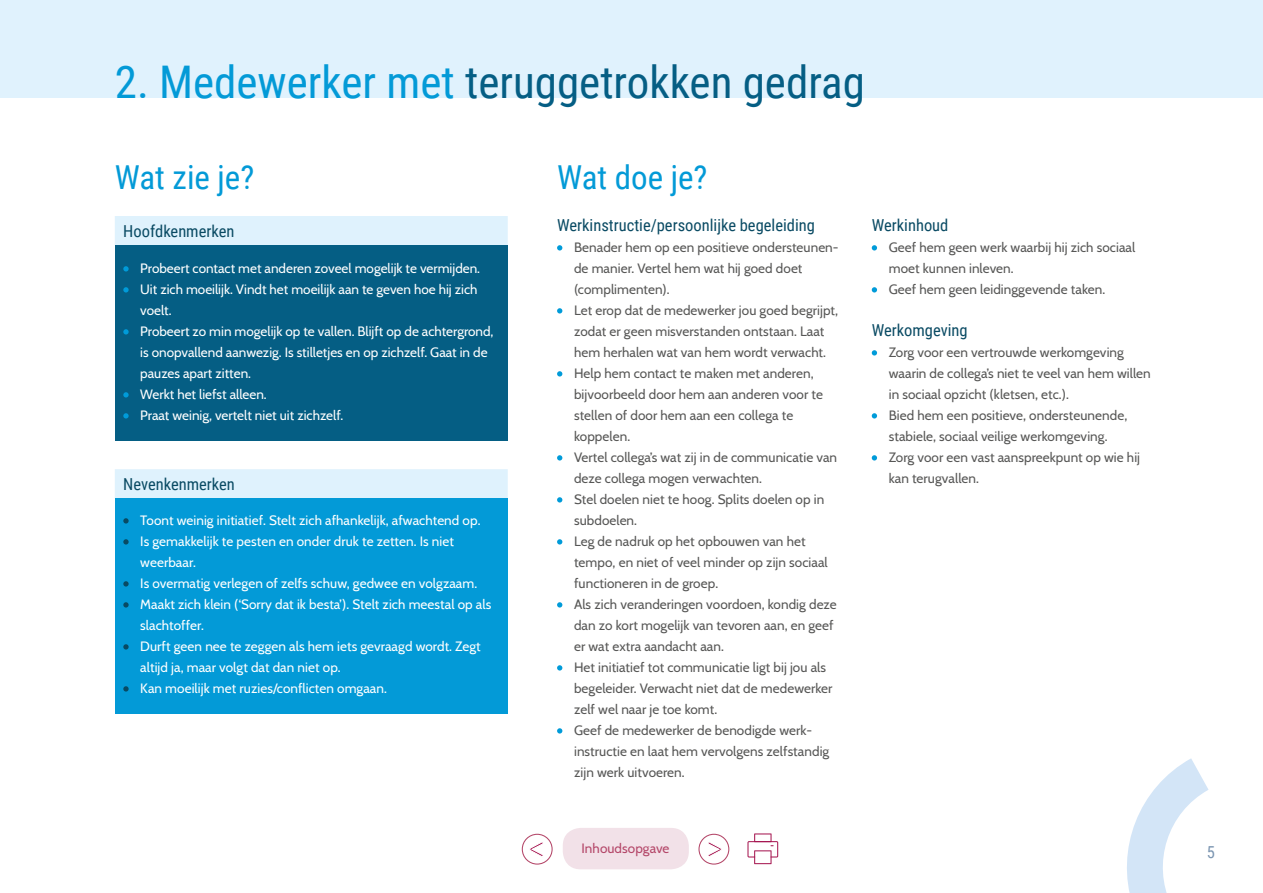
<style>
.page{position:relative;width:1263px;height:893px;background:#fff}
.page>*{position:absolute;margin:0;border:0;box-sizing:border-box;transform-origin:0 0}
.t1{font:45px "Roboto Condensed";color:#055e84}
.t2{font:33px "Roboto Condensed";color:#039ad7}
.t3{font:16.5px "Roboto Condensed";color:#094a63}
.t4{font:16.5px "Roboto Condensed";color:#7b95b1}
.t5{font:13.5px/21px "Cabin";letter-spacing:.005em;color:#575756}
.t6{font:13.5px/21px "Cabin";color:#fff}
.t7{font:13.5px "Cabin";letter-spacing:.005em;color:#b44769}
.s1{color:#039ad7}
</style>
<div class="page">
<div style="left:0;top:0;width:1263px;height:98px;background:#e0f2fd"></div>
<svg style="left:1127px;top:758px;width:81px;height:135px"></svg>
<div style="left:563px;top:828px;width:126px;height:41px;background:#f2e1e8;border-radius:18px"></div>
<svg style="left:708px;top:842px;width:14px;height:14px"></svg>
<div style="left:698px;top:834px;width:31px;height:31px;border:1px solid #b44769;border-radius:50%"></div>
<svg style="left:530px;top:842px;width:13px;height:14px"></svg>
<div style="left:522px;top:834px;width:31px;height:31px;border:1px solid #b44769;border-radius:50%"></div>
<svg style="left:115px;top:216px;width:393px;height:283px;fill:#dff2fd"></svg>
<div style="left:115px;top:245px;width:393px;height:196px;background:#055e84"></div>
<div style="left:115px;top:499px;width:393px;height:215px;background:#039ad7"></div>
<svg style="left:123px;top:266px;width:6px;height:6px"></svg>
<svg style="left:123px;top:287px;width:6px;height:6px"></svg>
<svg style="left:123px;top:329px;width:6px;height:6px"></svg>
<svg style="left:123px;top:392px;width:6px;height:6px"></svg>
<svg style="left:123px;top:413px;width:6px;height:6px"></svg>
<svg style="left:123px;top:518px;width:6px;height:6px"></svg>
<svg style="left:123px;top:539px;width:6px;height:6px"></svg>
<svg style="left:123px;top:581px;width:6px;height:6px"></svg>
<svg style="left:123px;top:602px;width:6px;height:6px"></svg>
<svg style="left:123px;top:644px;width:6px;height:6px"></svg>
<svg style="left:123px;top:686px;width:6px;height:6px"></svg>
<svg style="left:557px;top:245px;width:5px;height:6px"></svg>
<svg style="left:557px;top:308px;width:5px;height:6px"></svg>
<svg style="left:557px;top:371px;width:5px;height:6px"></svg>
<svg style="left:557px;top:455px;width:5px;height:6px"></svg>
<svg style="left:557px;top:497px;width:5px;height:6px"></svg>
<svg style="left:557px;top:539px;width:5px;height:6px"></svg>
<svg style="left:557px;top:602px;width:5px;height:6px"></svg>
<svg style="left:557px;top:665px;width:5px;height:6px"></svg>
<svg style="left:557px;top:728px;width:5px;height:6px"></svg>
<svg style="left:872px;top:245px;width:5px;height:6px"></svg>
<svg style="left:872px;top:287px;width:5px;height:6px"></svg>
<svg style="left:872px;top:350px;width:5px;height:6px"></svg>
<svg style="left:872px;top:413px;width:5px;height:6px"></svg>
<svg style="left:872px;top:455px;width:5px;height:6px"></svg>
<svg style="left:747px;top:833px;width:31px;height:31px"></svg>
<h1 class="t1" style="left:115px;top:50px;width:752px"><span class="s1">2. Medewerker met</span> teruggetrokken gedrag</h1>
<h2 class="t2" style="left:115px;top:154px;width:141px">Wat zie je?</h2>
<p class="t3" style="left:123px;top:219px;width:113px">Hoofdkenmerken</p>
<p class="t6" style="left:140px;top:257px;width:355px">Probeert contact met anderen zoveel mogelijk te vermijden.<br>Uit zich moeilijk. Vindt het moeilijk aan te geven hoe hij zich voelt.<br>Probeert zo min mogelijk op te vallen. Blijft op de achtergrond, is onopvallend aanwezig. Is stilletjes en op zichzelf. Gaat in de pauzes apart zitten.<br>Werkt het liefst alleen.<br>Praat weinig, vertelt niet uit zichzelf.</p>
<p class="t3" style="left:123px;top:473px;width:113px">Nevenkenmerken</p>
<p class="t6" style="left:140px;top:509px;width:352px">Toont weinig initiatief. Stelt zich afhankelijk, afwachtend op.<br>Is gemakkelijk te pesten en onder druk te zetten. Is niet weerbaar.<br>Is overmatig verlegen of zelfs schuw, gedwee en volgzaam.<br>Maakt zich klein (‘Sorry dat ik besta’). Stelt zich meestal op als slachtoffer.<br>Durft geen nee te zeggen als hem iets gevraagd wordt. Zegt altijd ja, maar volgt dat dan niet op.<br>Kan moeilijk met ruzies/conflicten omgaan.</p>
<h2 class="t2" style="left:557px;top:154px;width:152px">Wat doe je?</h2>
<p class="t3" style="left:557px;top:214px;width:259px">Werkinstructie/persoonlijke begeleiding</p>
<p class="t5" style="left:574px;top:236px;width:266px">Benader hem op een positieve ondersteunen&shy;de manier. Vertel hem wat hij goed doet (complimenten).<br>Let erop dat de medewerker jou goed begrijpt, zodat er geen misverstanden ontstaan. Laat hem herhalen wat van hem wordt verwacht.<br>Help hem contact te maken met anderen, bijvoorbeeld door hem aan anderen voor te stellen of door hem aan een collega te koppelen.<br>Vertel collega’s wat zij in de communicatie van deze collega mogen verwachten.<br>Stel doelen niet te hoog. Splits doelen op in subdoelen.<br>Leg de nadruk op het opbouwen van het tempo, en niet of veel minder op zijn sociaal functioneren in de groep.<br>Als zich veranderingen voordoen, kondig deze dan zo kort mogelijk van tevoren aan, en geef er wat extra aandacht aan.<br>Het initiatief tot communicatie ligt bij jou als begeleider. Verwacht niet dat de medewerker zelf wel naar je toe komt.<br>Geef de medewerker de benodigde werk&shy;instructie en laat hem vervolgens zelfstandig zijn werk uitvoeren.</p>
<p class="t3" style="left:872px;top:214px;width:78px">Werkinhoud</p>
<p class="t5" style="left:889px;top:236px;width:248px">Geef hem geen werk waarbij hij zich sociaal moet kunnen inleven.<br>Geef hem geen leidinggevende taken.</p>
<p class="t3" style="left:872px;top:319px;width:97px">Werkomgeving</p>
<p class="t5" style="left:889px;top:341px;width:264px">Zorg voor een vertrouwde werkomgeving waarin de collega’s niet te veel van hem willen in sociaal opzicht (kletsen, etc.).<br>Bied hem een positieve, ondersteunende, stabiele, sociaal veilige werkomgeving.<br>Zorg voor een vast aanspreekpunt op wie hij kan terugvallen.</p>
<p class="t7" style="left:582px;top:838px;width:89px">Inhoudsopgave</p>
<p class="t4" style="left:1207px;top:840px;width:10px">5</p>
</div>
